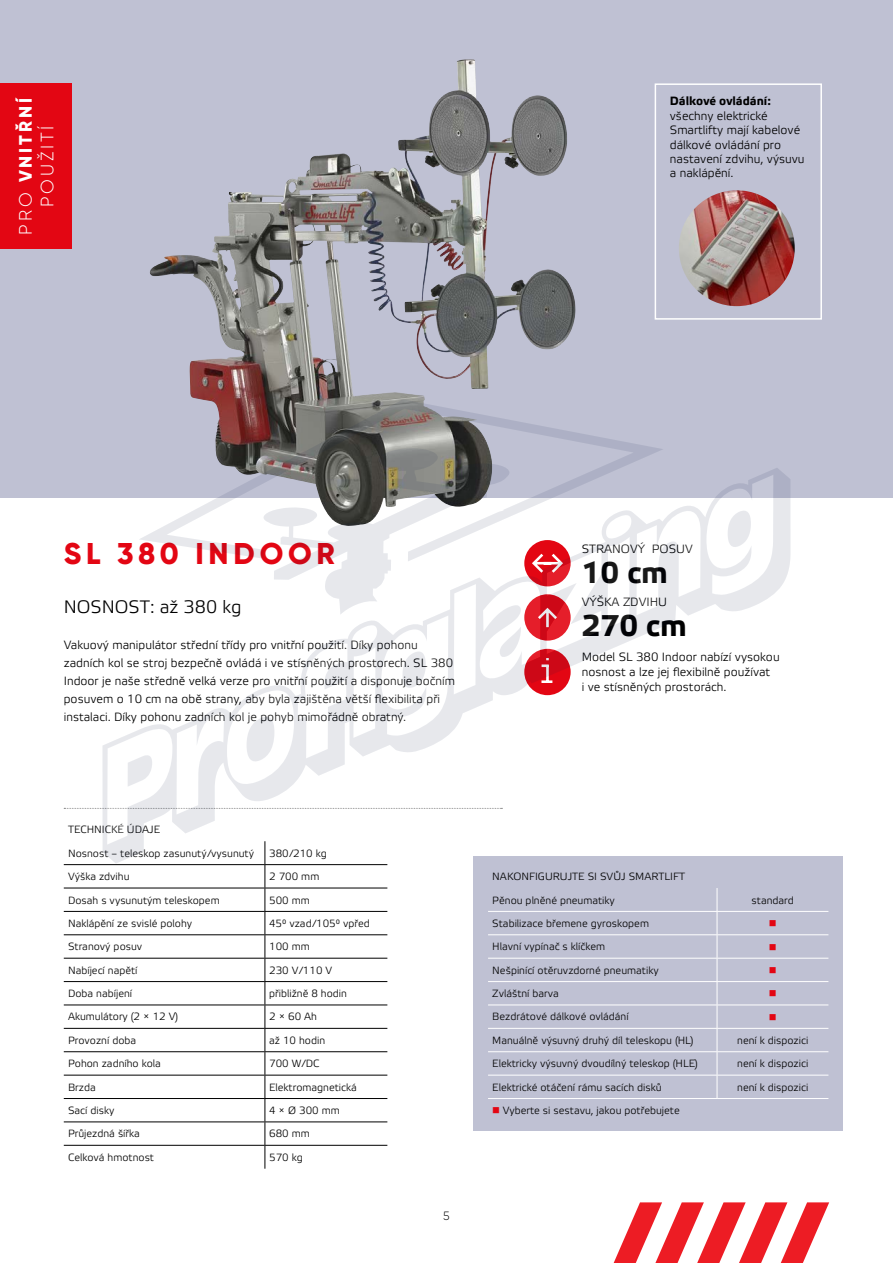
<style>
.page{position:relative;width:893px;height:1263px;background:#fff}
.page>*{position:absolute;margin:0;border:0;box-sizing:border-box;transform-origin:0 0}
.t1{font:800 30px "Gilroy";letter-spacing:.16em;color:#e30613}
.t2{font:700 30px "Etelka Text Pro";color:#000}
.t3{font:300 18px/21.6px "Gilroy";letter-spacing:.16em;color:#fff;text-align:center}
.t4{font:18px "Etelka Light Pro";color:#000}
.t5{font:12px/14.4px "Etelka Light Pro";color:#000}
.t6{font:700 12px "Etelka Text Pro";color:#000}
.t7{font:300 12px "Gilroy";color:#000}
.t8{font:10.5px "Etelka Light Pro";color:#000}
.t9{font:10.5px "Wingdings";color:#e30613}
.s1{font-weight:800}
.s2{color:#e30613}
</style>
<div class="page">
<svg style="left:613px;top:1202px;width:216px;height:61px"></svg>
<div style="left:0;top:0;width:893px;height:497px;background:#bfc1d3"></div>
<div style="left:473px;top:856px;width:370px;height:274px;background:#bfc1d3"></div>
<div style="left:655px;top:83px;width:167px;height:237px;border:2px solid #fff"></div>
<hr style="left:488px;top:911px;width:229px;height:1px;background:#fff">
<hr style="left:717px;top:911px;width:111px;height:1px;background:#fff">
<hr style="left:488px;top:934px;width:229px;height:1px;background:#fff">
<hr style="left:717px;top:934px;width:111px;height:1px;background:#fff">
<hr style="left:488px;top:958px;width:229px;height:1px;background:#fff">
<hr style="left:717px;top:958px;width:111px;height:1px;background:#fff">
<hr style="left:488px;top:981px;width:229px;height:1px;background:#fff">
<hr style="left:717px;top:981px;width:111px;height:1px;background:#fff">
<hr style="left:488px;top:1004px;width:229px;height:1px;background:#fff">
<hr style="left:717px;top:1004px;width:111px;height:1px;background:#fff">
<hr style="left:488px;top:1028px;width:229px;height:1px;background:#fff">
<hr style="left:717px;top:1028px;width:111px;height:1px;background:#fff">
<hr style="left:488px;top:1051px;width:229px;height:1px;background:#fff">
<hr style="left:717px;top:1051px;width:111px;height:1px;background:#fff">
<hr style="left:488px;top:1075px;width:229px;height:1px;background:#fff">
<hr style="left:717px;top:1075px;width:111px;height:1px;background:#fff">
<svg style="left:717px;top:888px;width:1px;height:210px"></svg>
<hr style="left:488px;top:1098px;width:229px;height:1px;background:#fff">
<hr style="left:717px;top:1098px;width:111px;height:1px;background:#fff">
<img style="left:150px;top:60px;width:342px;height:339px">
<img style="left:679px;top:190px;width:116px;height:116px;border-radius:58px">
<div style="left:0;top:83px;width:71px;height:166px;background:#e30613"></div>
<svg style="left:200px;top:399px;width:463px;height:64px"></svg>
<svg style="left:64px;top:447px;width:567px;height:722px"></svg>
<svg style="left:102px;top:468px;width:688px;height:396px"></svg>
<h2 class="t3" style="left:15px;top:234px;width:138px;rotate:-90deg">PRO <span class="s1">VNITŘNÍ<br></span>POUŽITÍ</h2>
<p class="t6" style="left:670px;top:95px;width:103px">Dálkové ovládání:</p>
<p class="t5" style="left:670px;top:109px;width:136px">všechny elektrické<br>Smartlifty mají kabelové dálkové ovládání pro nastavení zdvihu, výsuvu a naklápění.</p>
<h1 class="t1" style="left:64px;top:535px;width:273px">SL 380 INDOOR</h1>
<h2 class="t4" style="left:64px;top:598px;width:179px">NOSNOST: až 380 kg</h2>
<p class="t5" style="left:64px;top:637px;width:393px;line-height:18px">Vakuový manipulátor střední třídy pro vnitřní použití. Díky pohonu zadních kol se stroj bezpečně ovládá i ve stísněných prostorech. SL 380<br>Indoor je naše středně velká verze pro vnitřní použití a disponuje bočním posuvem o 10 cm na obě strany, aby byla zajištěna větší flexibilita při instalaci. Díky pohonu zadních kol je pohyb mimořádně obratný.</p>
<p class="t5" style="left:582px;top:542px;width:113px">STRANOVÝ POSUV</p>
<h1 class="t2" style="left:582px;top:556px;width:88px">10 cm</h1>
<p class="t5" style="left:582px;top:595px;width:87px">VÝŠKA ZDVIHU</p>
<h1 class="t2" style="left:582px;top:609px;width:107px">270 cm</h1>
<p class="t5" style="left:582px;top:650px;width:199px;line-height:15px">Model SL 380 Indoor nabízí vysokou nosnost a lze jej flexibilně používat<br>i ve stísněných prostorách.</p>
<p class="t8" style="left:68px;top:824px;width:94px">TECHNICKÉ ÚDAJE</p>
<p class="t8" style="left:68px;top:847px;width:188px">Nosnost – teleskop zasunutý/vysunutý</p>
<p class="t8" style="left:269px;top:847px;width:59px">380/210 kg</p>
<p class="t8" style="left:68px;top:871px;width:63px">Výška zdvihu</p>
<p class="t8" style="left:269px;top:871px;width:52px">2 700 mm</p>
<p class="t8" style="left:68px;top:894px;width:153px">Dosah s vysunutým teleskopem</p>
<p class="t8" style="left:269px;top:894px;width:42px">500 mm</p>
<p class="t8" style="left:68px;top:918px;width:126px">Naklápění ze svislé polohy</p>
<p class="t8" style="left:269px;top:918px;width:102px">45° vzad/105° vpřed</p>
<p class="t8" style="left:68px;top:941px;width:76px">Stranový posuv</p>
<p class="t8" style="left:269px;top:941px;width:42px">100 mm</p>
<p class="t8" style="left:68px;top:964px;width:71px">Nabíjecí napětí</p>
<p class="t8" style="left:269px;top:964px;width:65px">230 V/110 V</p>
<p class="t8" style="left:68px;top:988px;width:66px">Doba nabíjení</p>
<p class="t8" style="left:269px;top:988px;width:79px">přibližně 8 hodin</p>
<p class="t8" style="left:68px;top:1011px;width:112px">Akumulátory (2 × 12 V)</p>
<p class="t8" style="left:269px;top:1011px;width:49px">2 × 60 Ah</p>
<p class="t8" style="left:68px;top:1034px;width:70px">Provozní doba</p>
<p class="t8" style="left:269px;top:1034px;width:58px">až 10 hodin</p>
<p class="t8" style="left:68px;top:1058px;width:94px">Pohon zadního kola</p>
<p class="t8" style="left:269px;top:1058px;width:52px">700 W/DC</p>
<p class="t8" style="left:68px;top:1081px;width:29px">Brzda</p>
<p class="t8" style="left:269px;top:1081px;width:89px">Elektromagnetická</p>
<p class="t8" style="left:68px;top:1105px;width:48px">Sací disky</p>
<p class="t8" style="left:269px;top:1105px;width:72px">4 × Ø 300 mm</p>
<p class="t8" style="left:68px;top:1128px;width:73px">Průjezdná šířka</p>
<p class="t8" style="left:269px;top:1128px;width:42px">680 mm</p>
<p class="t8" style="left:68px;top:1151px;width:88px">Celková hmotnost</p>
<p class="t8" style="left:269px;top:1151px;width:35px">570 kg</p>
<p class="t7" style="left:443px;top:1209px;width:8px">5</p>
<p class="t8" style="left:492px;top:871px;width:194px">NAKONFIGURUJTE SI SVŮJ SMARTLIFT</p>
<p class="t8" style="left:492px;top:894px;width:124px">Pěnou plněné pneumatiky</p>
<p class="t8" style="left:752px;top:894px;width:44px">standard</p>
<p class="t8" style="left:492px;top:918px;width:158px">Stabilizace břemene gyroskopem</p>
<p class="t9" style="left:769px;top:918px;width:9px">■</p>
<p class="t8" style="left:492px;top:941px;width:114px">Hlavní vypínač s klíčkem</p>
<p class="t9" style="left:769px;top:941px;width:9px">■</p>
<p class="t8" style="left:492px;top:964px;width:168px">Nešpinící otěruvzdorné pneumatiky</p>
<p class="t9" style="left:769px;top:964px;width:9px">■</p>
<p class="t8" style="left:492px;top:988px;width:68px">Zvláštní barva</p>
<p class="t9" style="left:769px;top:988px;width:9px">■</p>
<p class="t8" style="left:492px;top:1011px;width:138px">Bezdrátové dálkové ovládání</p>
<p class="t9" style="left:769px;top:1011px;width:9px">■</p>
<p class="t8" style="left:492px;top:1035px;width:203px">Manuálně výsuvný druhý díl teleskopu (HL)</p>
<p class="t8" style="left:737px;top:1035px;width:73px">není k dispozici</p>
<p class="t8" style="left:492px;top:1058px;width:207px">Elektricky výsuvný dvoudílný teleskop (HLE)</p>
<p class="t8" style="left:737px;top:1058px;width:73px">není k dispozici</p>
<p class="t8" style="left:492px;top:1081px;width:171px">Elektrické otáčení rámu sacích disků</p>
<p class="t8" style="left:737px;top:1081px;width:73px">není k dispozici</p>
<p class="t8" style="left:492px;top:1105px;width:189px"><span class="s2">■</span> Vyberte si sestavu, jakou potřebujete</p>
</div>
